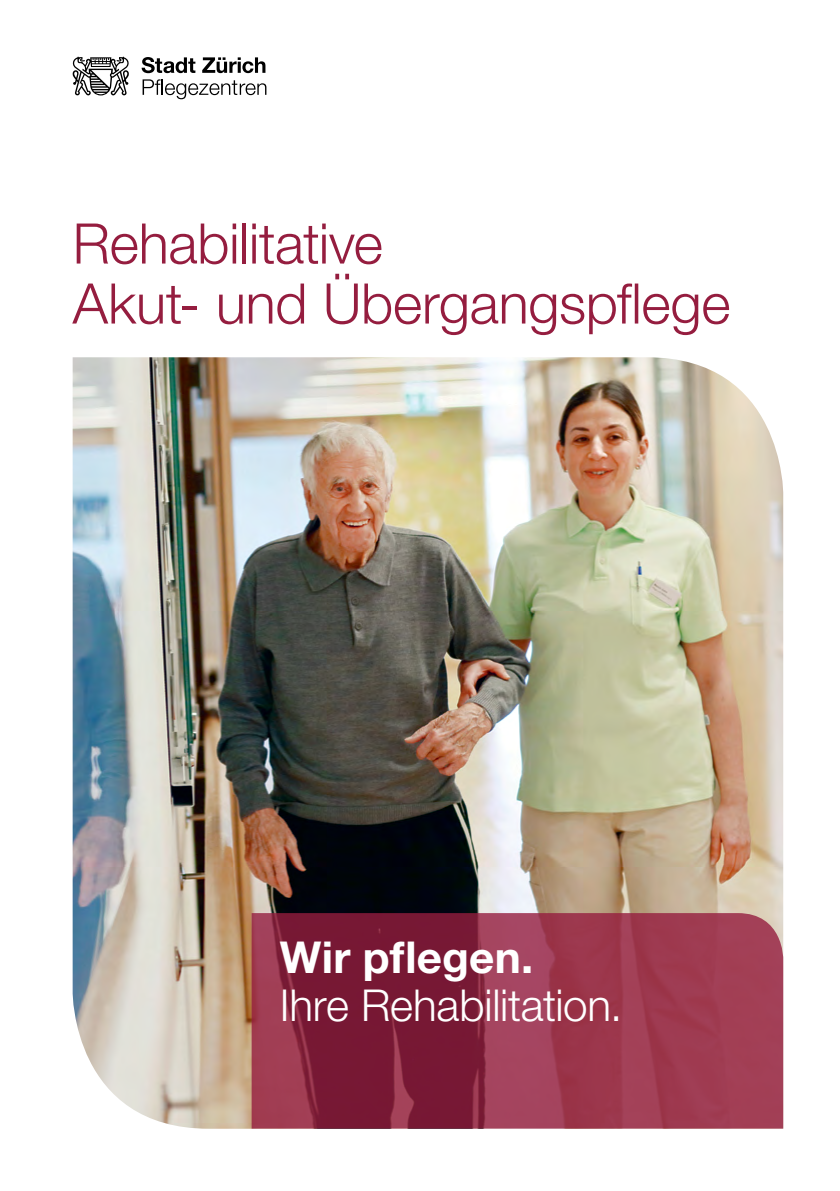
<style>
.page{position:relative;width:840px;height:1191px;background:#fff}
.page>*{position:absolute;margin:0;border:0;box-sizing:border-box;transform-origin:0 0}
.t1{font:300 56px/60px "Helvetica Neue LT Std";letter-spacing:-.005em;color:#951d3f}
.t2{font:300 44px "Helvetica Neue LT Std";letter-spacing:-.005em;color:#fff}
.t3{font:700 44px "Helvetica Neue LT Std";letter-spacing:.005em;color:#fff}
</style>
<div class="page">
<svg style="left:141px;top:57px;width:54px;height:16px"></svg>
<svg style="left:202px;top:57px;width:63px;height:16px"></svg>
<svg style="left:142px;top:79px;width:124px;height:20px"></svg>
<svg style="left:73px;top:57px;width:56px;height:38px"></svg>
<img style="left:73px;top:357px;width:709px;height:771px">
<svg style="left:251px;top:913px;width:531px;height:215px;background:#923049"></svg>
<p class="t1" style="left:73px;top:212px;width:659px">Rehabilitative<br>Akut- und Übergangspflege</p>
<p class="t3" style="left:280px;top:930px;width:254px">Wir pflegen.</p>
<p class="t2" style="left:280px;top:978px;width:344px">Ihre Rehabilitation.</p>
</div>
